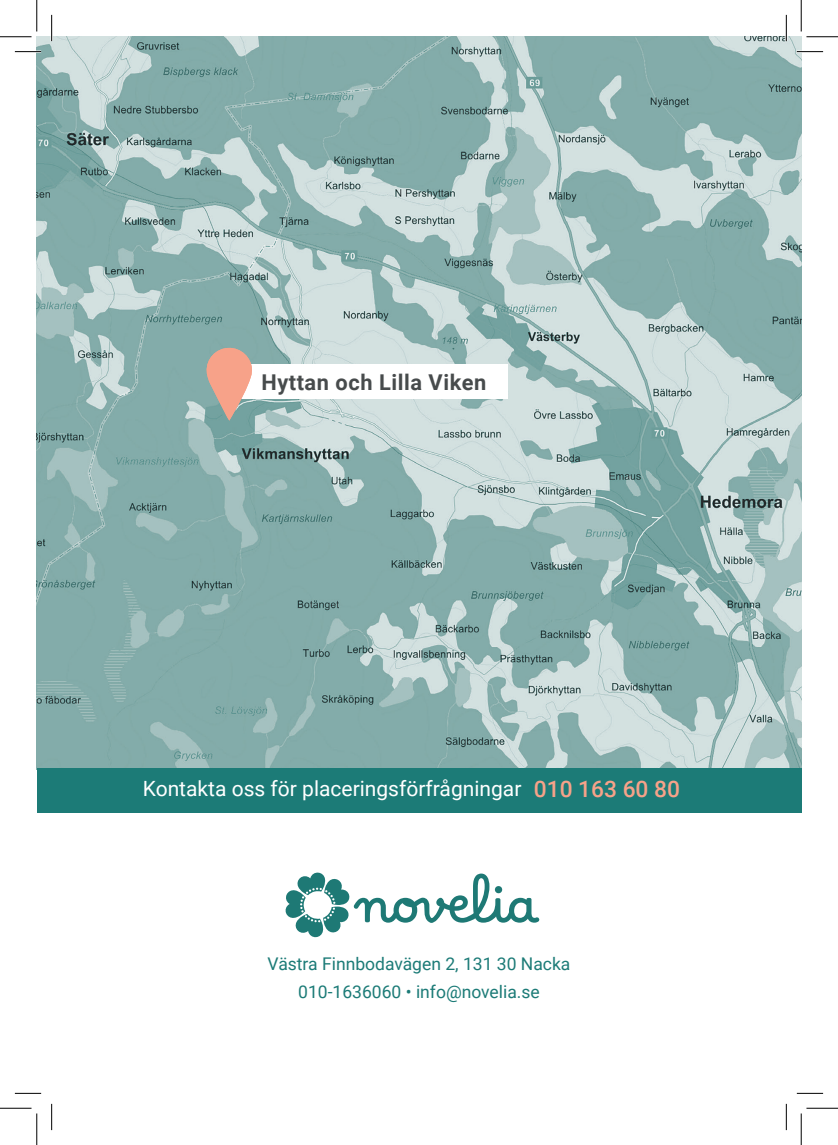
<style>
.page{position:relative;width:838px;height:1145px;background:#fff}
.page>*{position:absolute;margin:0;border:0;box-sizing:border-box;transform-origin:0 0}
.t1{font:700 21.7px "Roboto";letter-spacing:.025em;color:#474b4c}
.t2{font:21px "Roboto";color:#fff}
.t3{font:17.5px/28px "Roboto";color:#1c7b77;text-align:center}
.s1{font-weight:500;font-size:22.75px;color:#f7a289}
</style>
<div class="page">
<svg style="left:285px;top:873px;width:254px;height:64px"></svg>
<img style="left:37px;top:37px;width:764px;height:731px">
<div style="left:236px;top:364px;width:272px;height:35px;background:#fff"></div>
<svg style="left:204px;top:346px;width:48px;height:75px;background:#c9a797"></svg>
<div style="left:37px;top:768px;width:764px;height:45px;background:#1c7b77"></div>
<hr style="left:15px;top:51px;width:26px;height:2px;background:#fff">
<hr style="left:796px;top:51px;width:27px;height:2px;background:#fff">
<hr style="left:51px;top:15px;width:2px;height:26px;background:#fff">
<hr style="left:785px;top:15px;width:2px;height:26px;background:#fff">
<svg style="left:15px;top:51px;width:26px;height:1px"></svg>
<svg style="left:796px;top:51px;width:27px;height:1px"></svg>
<svg style="left:15px;top:1093px;width:26px;height:1px"></svg>
<svg style="left:796px;top:1093px;width:27px;height:1px"></svg>
<svg style="left:51px;top:15px;width:1px;height:26px"></svg>
<svg style="left:51px;top:1104px;width:1px;height:26px"></svg>
<svg style="left:786px;top:15px;width:1px;height:26px"></svg>
<svg style="left:786px;top:1104px;width:1px;height:26px"></svg>
<hr style="left:0;top:36px;width:32px;height:1px;background:#000">
<hr style="left:806px;top:36px;width:31px;height:1px;background:#000">
<hr style="left:0;top:1108px;width:32px;height:1px;background:#000">
<hr style="left:806px;top:1108px;width:31px;height:1px;background:#000">
<hr style="left:36px;top:0;width:1px;height:31px;background:#000">
<hr style="left:36px;top:1113px;width:1px;height:32px;background:#000">
<hr style="left:800px;top:0;width:1px;height:31px;background:#000">
<hr style="left:800px;top:1113px;width:1px;height:32px;background:#000">
<p class="t1" style="left:261px;top:367px;width:226px">Hyttan och Lilla Viken</p>
<p class="t2" style="left:143px;top:774px;width:538px">Kontakta oss för placeringsförfrågningar <span class="s1">010 163 60 80</span></p>
<p class="t3" style="left:267px;top:949px;width:304px">Västra Finnbodavägen 2, 131 30 Nacka<br>010-1636060 • info@novelia.se</p>
</div>
